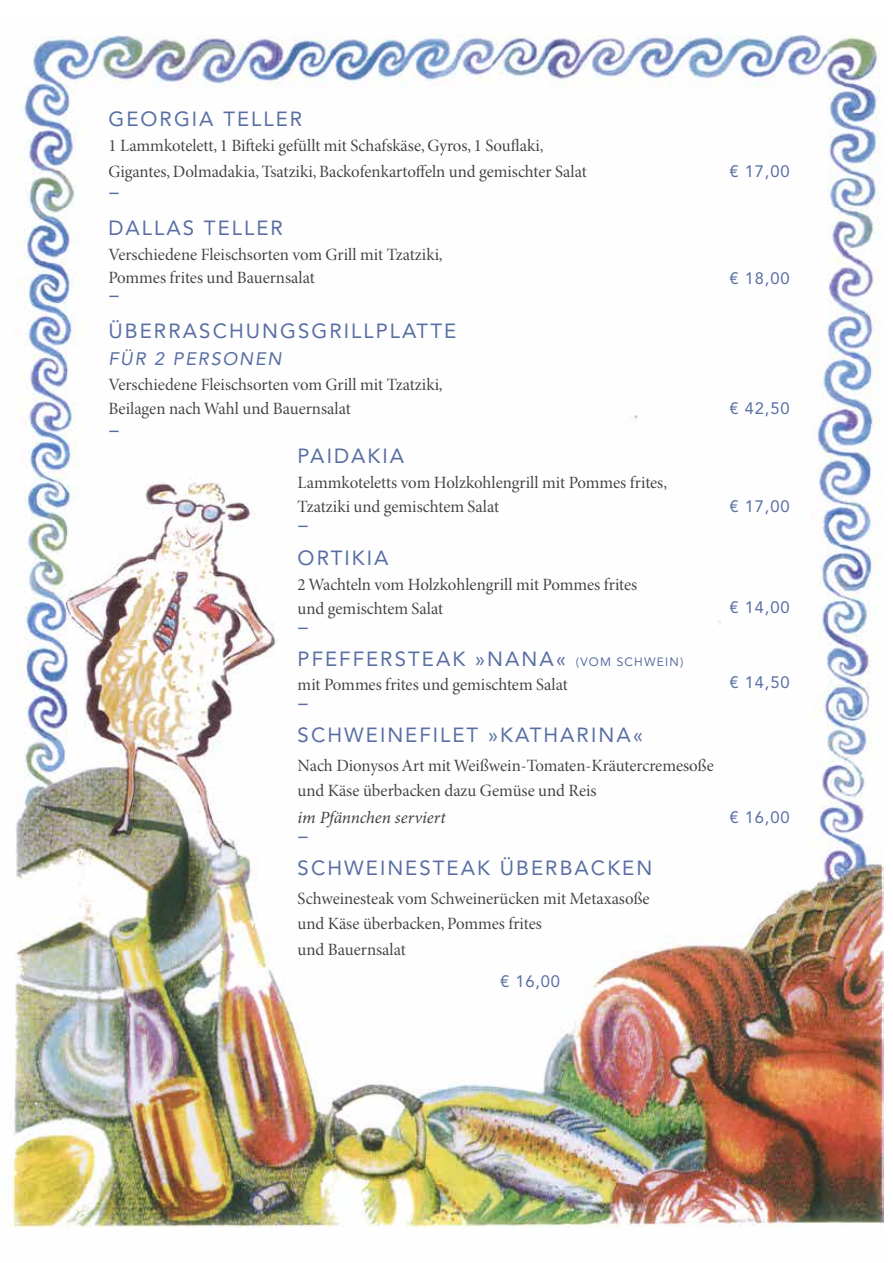
<style>
.page{position:relative;width:893px;height:1263px;background:#fff}
.page>*{position:absolute;margin:0;border:0;box-sizing:border-box;transform-origin:0 0}
.t1{font:22.5px "Cambria";color:#586ea3}
.t2{font:20.4px "Avenir";letter-spacing:.1em;color:#586ea3}
.t3{font:italic 18px "Avenir";letter-spacing:.1em;color:#586ea3}
.t4{font:17.25px/25.5px "Minion Pro Subh";color:#424242}
.t5{font:italic 17.25px "Minion Pro";letter-spacing:-.005em;color:#424242}
.t6{font:16.5px "Avenir";letter-spacing:.05em;color:#586ea3}
.s1{font-size:12px}
</style>
<div class="page">
<img style="left:1px;top:35px;width:883px;height:1193px">
<p class="t2" style="left:108px;top:107px;width:195px">GEORGIA TELLER</p>
<p class="t4" style="left:108px;top:134px;width:480px">1 Lammkotelett, 1 Bifteki gefüllt mit Schafskäse, Gyros, 1 Souflaki,<br>Gigantes, Dolmadakia, Tsatziki, Backofenkartoffeln und gemischter Salat</p>
<h1 class="t1" style="left:108px;top:178px;width:13px">–</h1>
<p class="t2" style="left:108px;top:216px;width:176px">DALLAS TELLER</p>
<p class="t4" style="left:108px;top:244px;width:336px;line-height:22.5px">Verschiedene Fleischsorten vom Grill mit Tzatziki,<br>Pommes frites und Bauernsalat</p>
<h1 class="t1" style="left:108px;top:281px;width:13px">–</h1>
<p class="t2" style="left:108px;top:319px;width:349px">ÜBERRASCHUNGSGRILLPLATTE</p>
<p class="t3" style="left:108px;top:348px;width:175px">FÜR 2 PERSONEN</p>
<p class="t4" style="left:108px;top:373px;width:336px;line-height:24px">Verschiedene Fleischsorten vom Grill mit Tzatziki,<br>Beilagen nach Wahl und Bauernsalat</p>
<h1 class="t1" style="left:108px;top:416px;width:13px">–</h1>
<p class="t2" style="left:298px;top:444px;width:108px">PAIDAKIA</p>
<p class="t4" style="left:298px;top:471px;width:371px;line-height:24px">Lammkoteletts vom Holzkohlengrill mit Pommes frites,<br>Tzatziki und gemischtem Salat</p>
<h1 class="t1" style="left:298px;top:511px;width:13px">–</h1>
<p class="t2" style="left:298px;top:546px;width:92px">ORTIKIA</p>
<p class="t4" style="left:298px;top:573px;width:341px;line-height:24px">2 Wachteln vom Holzkohlengrill mit Pommes frites und gemischtem Salat</p>
<h1 class="t1" style="left:298px;top:613px;width:13px">–</h1>
<p class="t2" style="left:298px;top:647px;width:387px">PFEFFERSTEAK »NANA« <span class="s1">(VOM SCHWEIN)</span></p>
<p class="t4" style="left:298px;top:672px;width:272px">mit Pommes frites und gemischtem Salat</p>
<h1 class="t1" style="left:298px;top:689px;width:13px">–</h1>
<p class="t2" style="left:298px;top:723px;width:347px">SCHWEINEFILET »KATHARINA«</p>
<p class="t4" style="left:298px;top:753px;width:418px">Nach Dionysos Art mit Weißwein-Tomaten-Kräutercremesoße und Käse überbacken dazu Gemüse und Reis</p>
<p class="t5" style="left:298px;top:807px;width:150px">im Pfännchen serviert</p>
<h1 class="t1" style="left:298px;top:822px;width:13px">–</h1>
<p class="t2" style="left:298px;top:856px;width:356px">SCHWEINESTEAK ÜBERBACKEN</p>
<p class="t4" style="left:298px;top:886px;width:354px">Schweinesteak vom Schweinerücken mit Metaxasoße und Käse überbacken, Pommes frites<br>und Bauernsalat</p>
<p class="t6" style="left:500px;top:971px;width:61px">€ 16,00</p>
<p class="t6" style="left:729px;top:162px;width:61px">€ 17,00</p>
<p class="t6" style="left:729px;top:269px;width:61px">€ 18,00</p>
<p class="t6" style="left:729px;top:399px;width:61px">€ 42,50</p>
<p class="t6" style="left:729px;top:497px;width:61px">€ 17,00</p>
<p class="t6" style="left:729px;top:597px;width:61px">€ 14,00</p>
<p class="t6" style="left:729px;top:672px;width:61px">€ 14,50</p>
<p class="t6" style="left:729px;top:807px;width:61px">€ 16,00</p>
</div>
